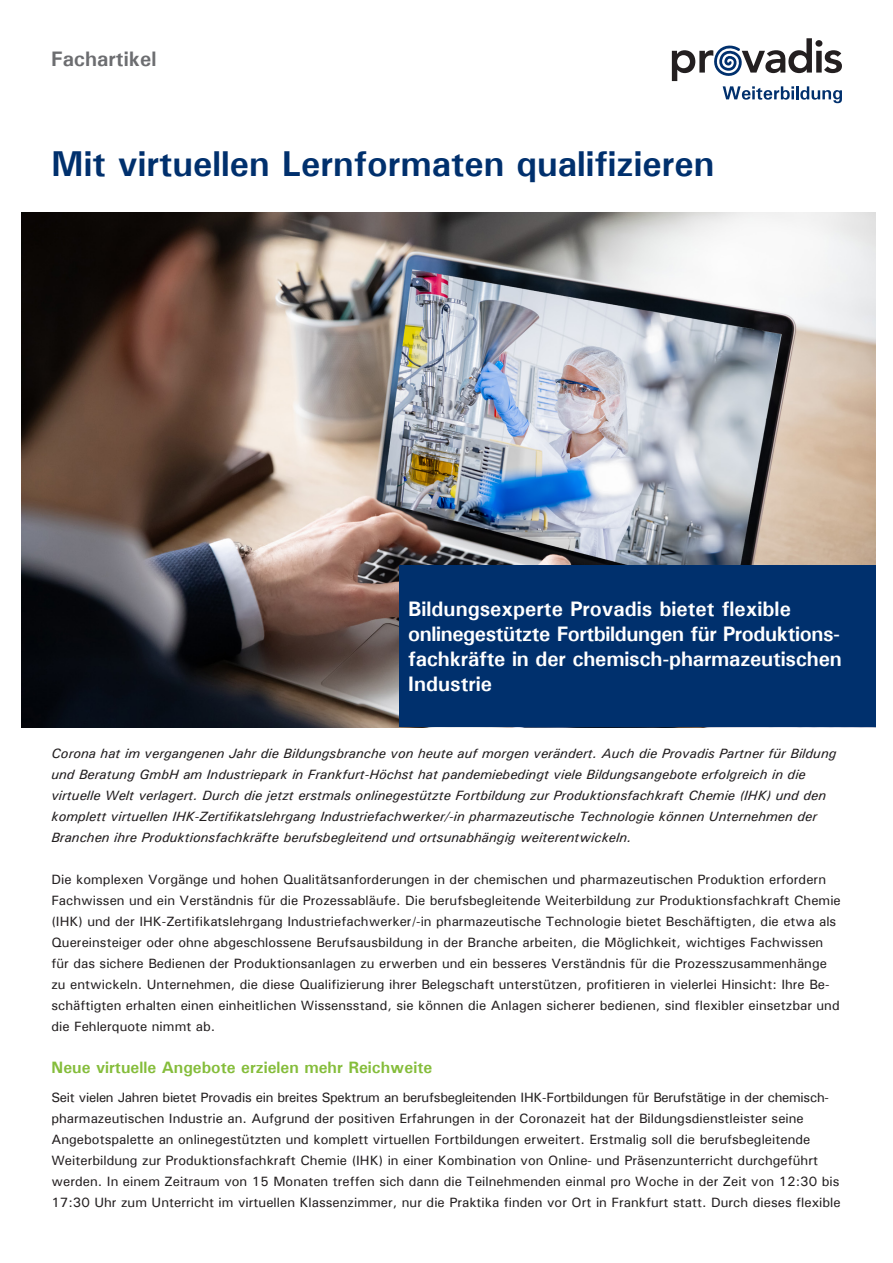
<style>
.page{position:relative;width:893px;height:1263px;background:#fff}
.page>*{position:absolute;margin:0;border:0;box-sizing:border-box;transform-origin:0 0}
.t1{font:700 36px "Univers";color:#00306d}
.t2{font:700 21px/25.2px "Univers";letter-spacing:-.01em;color:#fff}
.t3{font:700 21px "Univers";color:#6c6d70}
.t4{font:700 16.5px "Univers";color:#85bd3b}
.t5{font:13.5px/21px "Univers";color:#231f20}
.t6{font:italic 13.5px/21px "Univers";color:#231f20}
</style>
<div class="page">
<svg style="left:672px;top:38px;width:170px;height:65px"></svg>
<img style="left:21px;top:213px;width:855px;height:514px">
<div style="left:400px;top:566px;width:476px;height:161px;background:#00306d"></div>
<h2 class="t3" style="left:51px;top:45px;width:107px">Fachartikel</h2>
<h1 class="t1" style="left:51px;top:142px;width:665px">Mit virtuellen Lernformaten qualifizieren</h1>
<h2 class="t2" style="left:408px;top:596px;width:435px">Bildungsexperte Provadis bietet flexible onlinegestützte Fortbildungen für Produktions&shy;fachkräfte in der chemisch-pharmazeutischen Industrie</h2>
<p class="t6" style="left:51px;top:742px;width:787px">Corona hat im vergangenen Jahr die Bildungsbranche von heute auf morgen verändert. Auch die Provadis Partner für Bildung und Beratung GmbH am Industriepark in Frankfurt-Höchst hat pandemiebedingt viele Bildungsangebote erfolgreich in die virtuelle Welt verlagert. Durch die jetzt erstmals onlinegestützte Fortbildung zur Produktionsfachkraft Chemie (IHK) und den komplett virtuellen IHK-Zertifikatslehrgang Industriefachwerker/-in pharmazeutische Technologie können Unternehmen der Branchen ihre Produktionsfachkräfte berufsbegleitend und ortsunabhängig weiterentwickeln.</p>
<p class="t5" style="left:51px;top:868px;width:791px">Die komplexen Vorgänge und hohen Qualitätsanforderungen in der chemischen und pharmazeutischen Produktion erfordern Fachwissen und ein Verständnis für die Prozessabläufe. Die berufsbegleitende Weiterbildung zur Produktionsfachkraft Chemie (IHK) und der IHK-Zertifikatslehrgang Industriefachwerker/-in pharmazeutische Technologie bietet Beschäftigten, die etwa als Quereinsteiger oder ohne abgeschlossene Berufsausbildung in der Branche arbeiten, die Möglichkeit, wichtiges Fachwissen für das sichere Bedienen der Produktionsanlagen zu erwerben und ein besseres Verständnis für die Prozesszusammenhänge zu entwickeln. Unternehmen, die diese Qualifizierung ihrer Belegschaft unterstützen, profitieren in vielerlei Hinsicht: Ihre Be&shy;schäftigten erhalten einen einheitlichen Wissensstand, sie können die Anlagen sicherer bedienen, sind flexibler einsetzbar und die Fehlerquote nimmt ab.</p>
<p class="t4" style="left:51px;top:1057px;width:382px">Neue virtuelle Angebote erzielen mehr Reichweite</p>
<p class="t5" style="left:51px;top:1087px;width:791px">Seit vielen Jahren bietet Provadis ein breites Spektrum an berufsbegleitenden IHK-Fortbildungen für Berufstätige in der chemisch&shy;pharmazeutischen Industrie an. Aufgrund der positiven Erfahrungen in der Coronazeit hat der Bildungsdienstleister seine Angebotspalette an onlinegestützten und komplett virtuellen Fortbildungen erweitert. Erstmalig soll die berufsbegleitende Weiterbildung zur Produktionsfachkraft Chemie (IHK) in einer Kombination von Online- und Präsenzunterricht durchgeführt werden. In einem Zeitraum von 15 Monaten treffen sich dann die Teilnehmenden einmal pro Woche in der Zeit von 12:30 bis 17:30 Uhr zum Unterricht im virtuellen Klassenzimmer, nur die Praktika finden vor Ort in Frankfurt statt. Durch dieses flexible</p>
</div>
